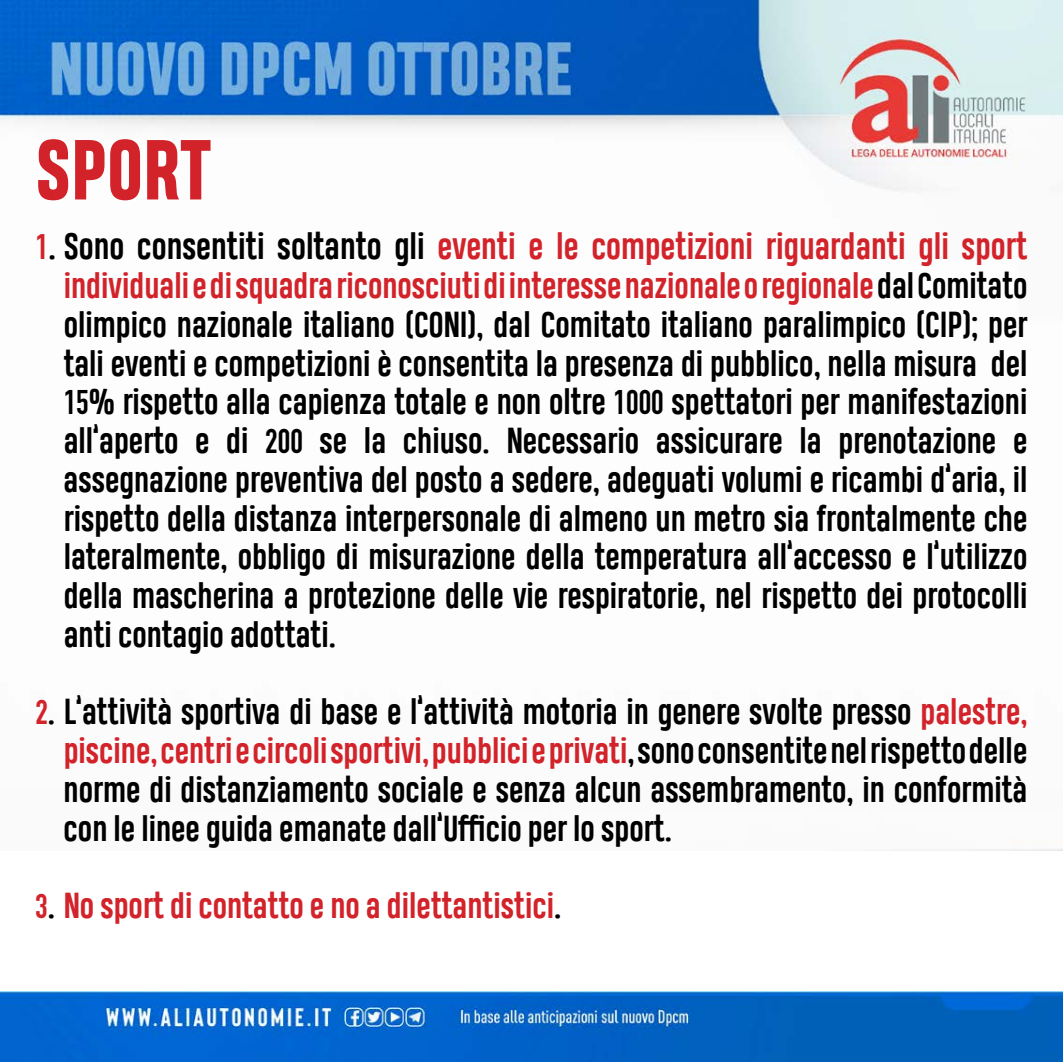
<style>
.page{position:relative;width:1063px;height:1063px;background:#fff}
.page>*{position:absolute;margin:0;border:0;box-sizing:border-box;transform-origin:0 0}
.t1{font:800 80px "Heading Pro Trial";color:#d2232a}
.t2{font:700 35px "Heading Pro Trial";color:#d2232a}
.t3{font:700 33.75px/38.8px "Heading Pro Trial";color:#000;text-align:justify}
.t4{font:700 33.75px "Heading Pro Trial";color:#d2232a}
.s1{font-family:"DIN Condensed"}
.s2{color:#000}
.s3{color:#d2232a}
.s4{font-family:"DIN Condensed";color:#d2232a}
</style>
<div class="page">
<img style="left:0;top:0;width:1063px;height:850px">
<img style="left:0;top:992px;width:1063px;height:70px">
<h1 class="t1" style="left:35px;top:121px;width:177px">SPORT</h1>
<p class="t2" style="left:35px;top:225px;width:994px"><span class="s1">1</span><span class="s2">. Sono consentiti soltanto gli</span> eventi e le competizioni riguardanti gli sport</p>
<p class="t3" style="left:64px;top:270px;width:965px"><span class="s3">individualiedisquadrariconosciutidiinteressenazionaleoregionale</span>dalComitato olimpico nazionale italiano (CONI), dal Comitato italiano paralimpico (CIP); per tali eventi e competizioni è consentita la presenza di pubblico, nella misura del <span class="s1">15</span>% rispetto alla capienza totale e non oltre <span class="s1">1000</span> spettatori per manifestazioni all’aperto e di <span class="s1">200</span> se la chiuso. Necessario assicurare la prenotazione e assegnazione preventiva del posto a sedere, adeguati volumi e ricambi d’aria, il rispetto della distanza interpersonale di almeno un metro sia frontalmente che lateralmente, obbligo di misurazione della temperatura all’accesso e l’utilizzo della mascherina a protezione delle vie respiratorie, nel rispetto dei protocolli anti contagio adottati.</p>
<p class="t3" style="left:64px;top:696px;width:965px;text-indent:-28px"><span class="s4">2</span>. L’attività sportiva di base e l’attività motoria in genere svolte presso <span class="s3">palestre, piscine,centriecircolisportivi,pubblicieprivati</span>,sonoconsentitenelrispettodelle norme di distanziamento sociale e senza alcun assembramento, in conformità con le linee guida emanate dall’Ufficio per lo sport.</p>
<p class="t4" style="left:35px;top:885px;width:528px"><span class="s1">3</span><span class="s2">.</span> No sport di contatto e no a dilettantistici<span class="s2">.</span></p>
</div>
